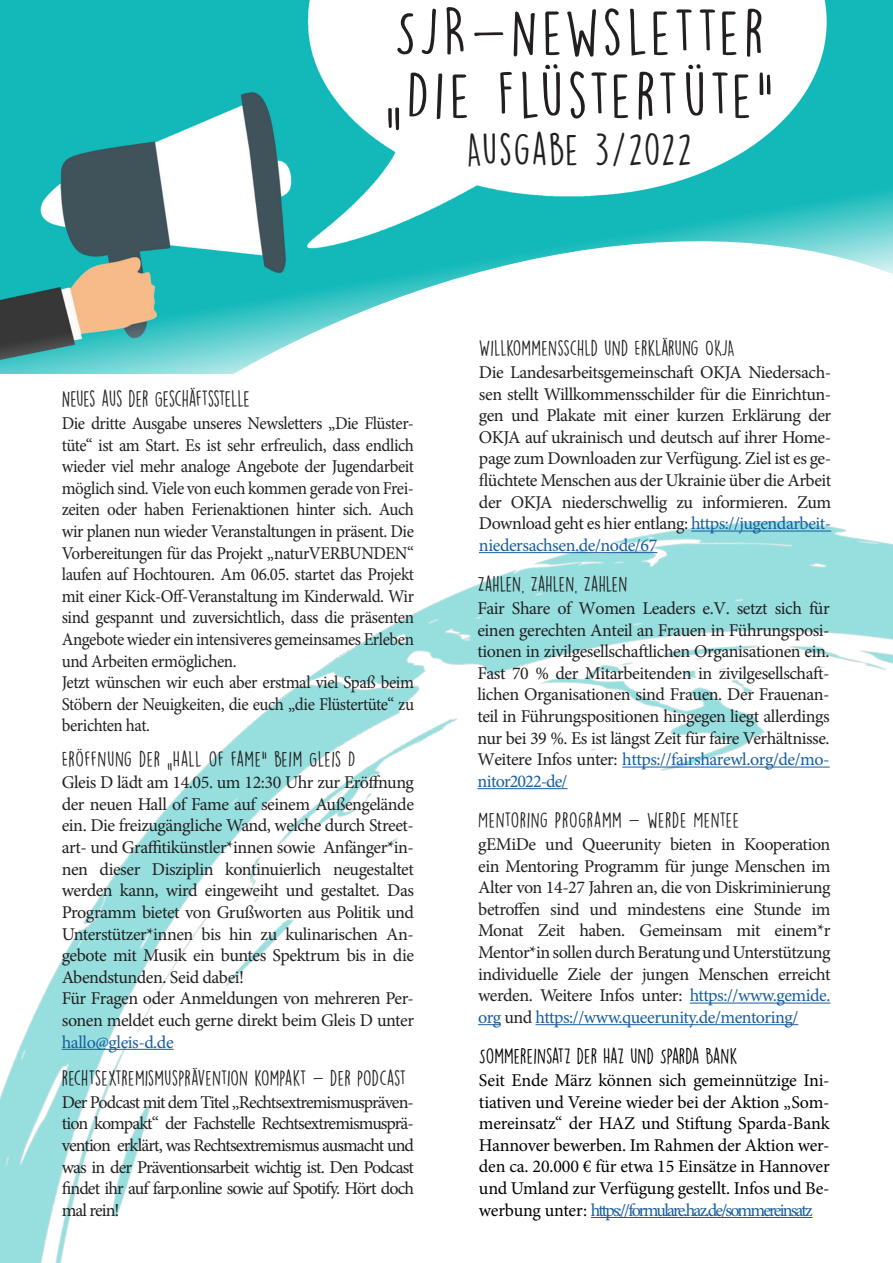
<style>
.page{position:relative;width:893px;height:1263px;background:#fff}
.page>*{position:absolute;margin:0;border:0;box-sizing:border-box;transform-origin:0 0}
.t1{font:58.5px "DK Lemon Yellow Sun";letter-spacing:.045em;color:#231f20;scale:1.05 1}
.t2{font:40.5px "DK Lemon Yellow Sun";letter-spacing:.02em;color:#231f20}
.t3{font:20.55px "DK Lemon Yellow Sun";letter-spacing:-.03em;color:#231f20;scale:.95 1}
.t4{font:19.5px "DK Lemon Yellow Sun";letter-spacing:.01em;color:#231f20}
.t5{font:19.5px "DK Lemon Yellow Sun";letter-spacing:-.01em;color:#231f20}
.t6{font:19.5px "DK Lemon Yellow Sun";color:#000001}
.t7{font:18px/21.6px "Minion Pro";letter-spacing:-.025em;color:#231f20;text-align:justify}
.t8{font:18px/21.6px "Minion Pro";letter-spacing:-.025em;color:#231f20;text-align:justify;scale:.95 1}
.t9{font:18px/21.6px "Minion Pro";letter-spacing:-.1em;color:#000001;text-align:justify}
.s1{color:#175d9e}
</style>
<div class="page">
<img style="left:0;top:0;width:893px;height:204px">
<svg style="left:0;top:204px;width:893px;height:12px;fill:#16b9b9"></svg>
<img style="left:0;top:216px;width:893px;height:1047px">
<hr style="left:691px;top:531px;width:140px;height:1px;background:#175d9e">
<hr style="left:479px;top:552px;width:178px;height:1px;background:#175d9e">
<hr style="left:690px;top:1002px;width:140px;height:1px;background:#175d9e">
<svg style="left:478px;top:1024px;width:23px;height:1px"></svg>
<hr style="left:535px;top:1024px;width:263px;height:1px;background:#175d9e">
<hr style="left:622px;top:767px;width:208px;height:1px;background:#175d9e">
<hr style="left:477px;top:788px;width:91px;height:1px;background:#175d9e">
<hr style="left:62px;top:1049px;width:112px;height:1px;background:#175d9e">
<hr style="left:591px;top:1217px;width:222px;height:1px;background:#175d9e">
<p class="t1" style="left:394px;top:-3px;width:354px">SJR-NEWSLETTER</p>
<p class="t1" style="left:385px;top:60px;width:371px">„DIE FLÜSTERTÜTE“</p>
<p class="t2" style="left:467px;top:125px;width:227px">AUSGABE 3/2022</p>
<p class="t3" style="left:62px;top:386px;width:200px">NEUES AUS DER GESCHÄFTSSTELLE</p>
<p class="t8" style="left:62px;top:412px;width:372px">Die dritte Ausgabe unseres Newsletters „Die Flüster&shy;tüte“ ist am Start. Es ist sehr erfreulich, dass endlich wieder viel mehr analoge Angebote der Jugendarbeit möglich sind. Viele von euch kommen gerade von Frei&shy;zeiten oder haben Ferienaktionen hinter sich. Auch wir planen nun wieder Veranstaltungen in präsent. Die Vorbereitungen für das Projekt „naturVERBUNDEN“ laufen auf Hochtouren. Am 06.05. startet das Projekt mit einer Kick-Off-Veranstaltung im Kinderwald. Wir sind gespannt und zuversichtlich, dass die präsenten Angebote wieder ein intensiveres gemeinsames Erleben und Arbeiten ermöglichen.</p>
<p class="t8" style="left:62px;top:672px;width:372px">Jetzt wünschen wir euch aber erstmal viel Spaß beim Stöbern der Neuigkeiten, die euch „die Flüstertüte“ zu berichten hat.</p>
<p class="t4" style="left:62px;top:747px;width:295px">ERÖFFNUNG DER „HALL OF FAME“ BEIM GLEIS D</p>
<p class="t7" style="left:62px;top:772px;width:354px">Gleis D lädt am 14.05. um 12:30 Uhr zur Eröffnung der neuen Hall of Fame auf seinem Außengelände ein. Die freizugängliche Wand, welche durch Street&shy;art- und Graffitikünstler*innen sowie Anfänger*in&shy;nen dieser Disziplin kontinuierlich neugestaltet werden kann, wird eingeweiht und gestaltet. Das Programm bietet von Grußworten aus Politik und Unterstützer*innen bis hin zu kulinarischen An&shy;gebote mit Musik ein buntes Spektrum bis in die Abendstunden. Seid dabei!</p>
<p class="t7" style="left:62px;top:988px;width:354px">Für Fragen oder Anmeldungen von mehreren Per&shy;sonen meldet euch gerne direkt beim Gleis D unter <span class="s1">hallo@gleis-d.de</span></p>
<p class="t4" style="left:62px;top:1066px;width:346px">RECHTSEXTREMISMUSPRÄVENTION KOMPAKT - DER PODCAST</p>
<p class="t7" style="left:62px;top:1091px;width:354px">Der Podcast mit dem Titel „Rechtsextremismuspräven&shy;tion kompakt“ der Fachstelle Rechtsextremismusprä&shy;vention erklärt, was Rechtsextremismus ausmacht und was in der Präventionsarbeit wichtig ist. Den Podcast findet ihr auf farp.online sowie auf Spotify. Hört doch mal rein!</p>
<p class="t5" style="left:479px;top:337px;width:257px">WILLKOMMENSSCHLD UND ERKLÄRUNG OKJA</p>
<p class="t7" style="left:479px;top:362px;width:354px">Die Landesarbeitsgemeinschaft OKJA Niedersach&shy;sen stellt Willkommensschilder für die Einrichtun&shy;gen und Plakate mit einer kurzen Erklärung der OKJA auf ukrainisch und deutsch auf ihrer Home&shy;page zum Downloaden zur Verfügung. Ziel ist es ge&shy;flüchtete Menschen aus der Ukrainie über die Arbeit der OKJA niederschwellig zu informieren. Zum Download geht es hier entlang: <span class="s1">https://jugendarbeit&shy;niedersachsen.de/node/67</span></p>
<p class="t4" style="left:477px;top:573px;width:152px">ZAHLEN, ZAHLEN, ZAHLEN</p>
<p class="t7" style="left:477px;top:598px;width:354px">Fair Share of Women Leaders e.V. setzt sich für einen gerechten Anteil an Frauen in Führungsposi&shy;tionen in zivilgesellschaftlichen Organisationen ein.<br>Fast 70 % der Mitarbeitenden in zivilgesellschaft&shy;lichen Organisationen sind Frauen. Der Frauenan&shy;teil in Führungspositionen hingegen liegt allerdings nur bei 39 %. Es ist längst Zeit für faire Verhältnisse.<br>Weitere Infos unter: <span class="s1">https://fairsharewl.org/de/mo&shy;nitor2022-de/</span></p>
<p class="t4" style="left:478px;top:809px;width:263px">MENTORING PROGRAMM - WERDE MENTEE</p>
<p class="t7" style="left:478px;top:833px;width:354px">gEMiDe und Queerunity bieten in Kooperation ein Mentoring Programm für junge Menschen im Alter von 14-27 Jahren an, die von Diskriminierung betroffen sind und mindestens eine Stunde im Monat Zeit haben. Gemeinsam mit einem*r Mentor*in sollen durch Beratung und Unterstützung individuelle Ziele der jungen Menschen erreicht werden. Weitere Infos unter: <span class="s1">https://www.gemide. org</span> und <span class="s1">https://www.queerunity.de/mentoring/</span></p>
<p class="t6" style="left:479px;top:1045px;width:260px">SOMMEREINSATZ DER HAZ UND SPARDA BANK</p>
<p class="t9" style="left:479px;top:1069px;width:352px">Seit Ende März können sich gemeinnützige Ini&shy;tiativen und Vereine wieder bei der Aktion „Som&shy;mereinsatz“ der HAZ und Stiftung Sparda-Bank Hannover bewerben. Im Rahmen der Aktion wer&shy;den ca. 20.000 € für etwa 15 Einsätze in Hannover und Umland zur Verfügung gestellt. Infos und Be&shy;werbung unter: <span class="s1">https://formulare.haz.de/sommereinsatz</span></p>
</div>
